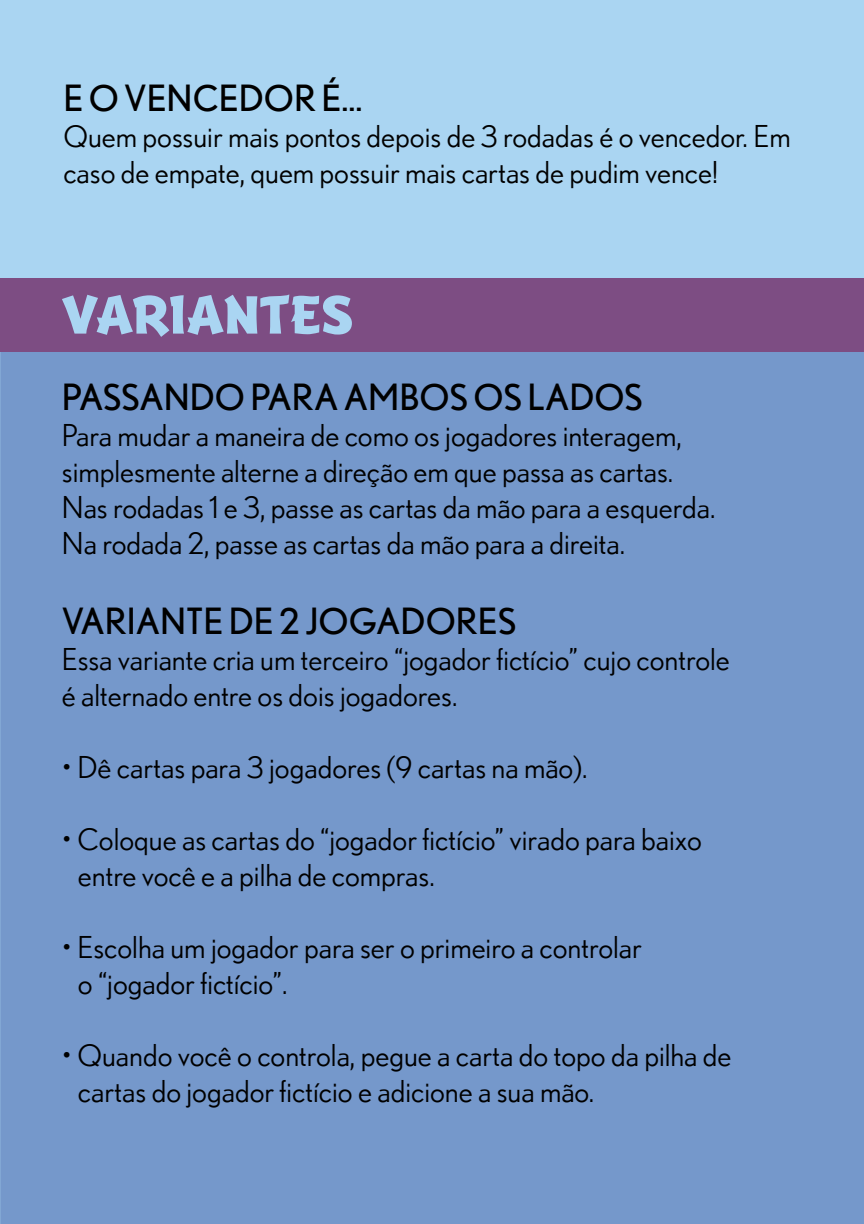
<style>
.page{position:relative;width:864px;height:1224px;background:#7598cb}
.page>*{position:absolute;margin:0;border:0;box-sizing:border-box;transform-origin:0 0}
.t1{font:800 56px "Badger";color:#aad5f2}
.t2{font:36px "Nobel";color:#000}
.t3{font:30px/36px "Nobel";color:#000}
</style>
<div class="page">
<div style="left:0;top:0;width:864px;height:300px;background:#aad5f2"></div>
<div style="left:0;top:278px;width:864px;height:74px;background:#7d4d83"></div>
<p class="t2" style="left:63px;top:77px;width:301px">E O VENCEDOR É...</p>
<p class="t3" style="left:63px;top:118px;width:729px">Quem possuir mais pontos depois de 3 rodadas é o vencedor. Em caso de empate, quem possuir mais cartas de pudim vence!</p>
<h1 class="t1" style="left:62px;top:282px;width:293px">VARIANTES</h1>
<p class="t2" style="left:62px;top:377px;width:583px">PASSANDO PARA AMBOS OS LADOS</p>
<p class="t3" style="left:62px;top:417px;width:655px">Para mudar a maneira de como os jogadores interagem, simplesmente alterne a direção em que passa as cartas.<br>Nas rodadas 1 e 3, passe as cartas da mão para a esquerda.<br>Na rodada 2, passe as cartas da mão para a direita.</p>
<p class="t2" style="left:62px;top:600px;width:456px">VARIANTE DE 2 JOGADORES</p>
<p class="t3" style="left:62px;top:641px;width:669px">Essa variante cria um terceiro “jogador fictício” cujo controle é alternado entre os dois jogadores.</p>
<p class="t3" style="left:62px;top:749px;width:527px">• Dê cartas para 3 jogadores (9 cartas na mão).</p>
<p class="t3" style="left:78px;top:821px;width:626px;text-indent:-16px">• Coloque as cartas do “jogador fictício” virado para baixo entre você e a pilha de compras.</p>
<p class="t3" style="left:78px;top:929px;width:565px;text-indent:-16px">• Escolha um jogador para ser o primeiro a controlar o “jogador fictício”.</p>
<p class="t3" style="left:78px;top:1037px;width:655px;text-indent:-16px">• Quando você o controla, pegue a carta do topo da pilha de cartas do jogador fictício e adicione a sua mão.</p>
</div>
